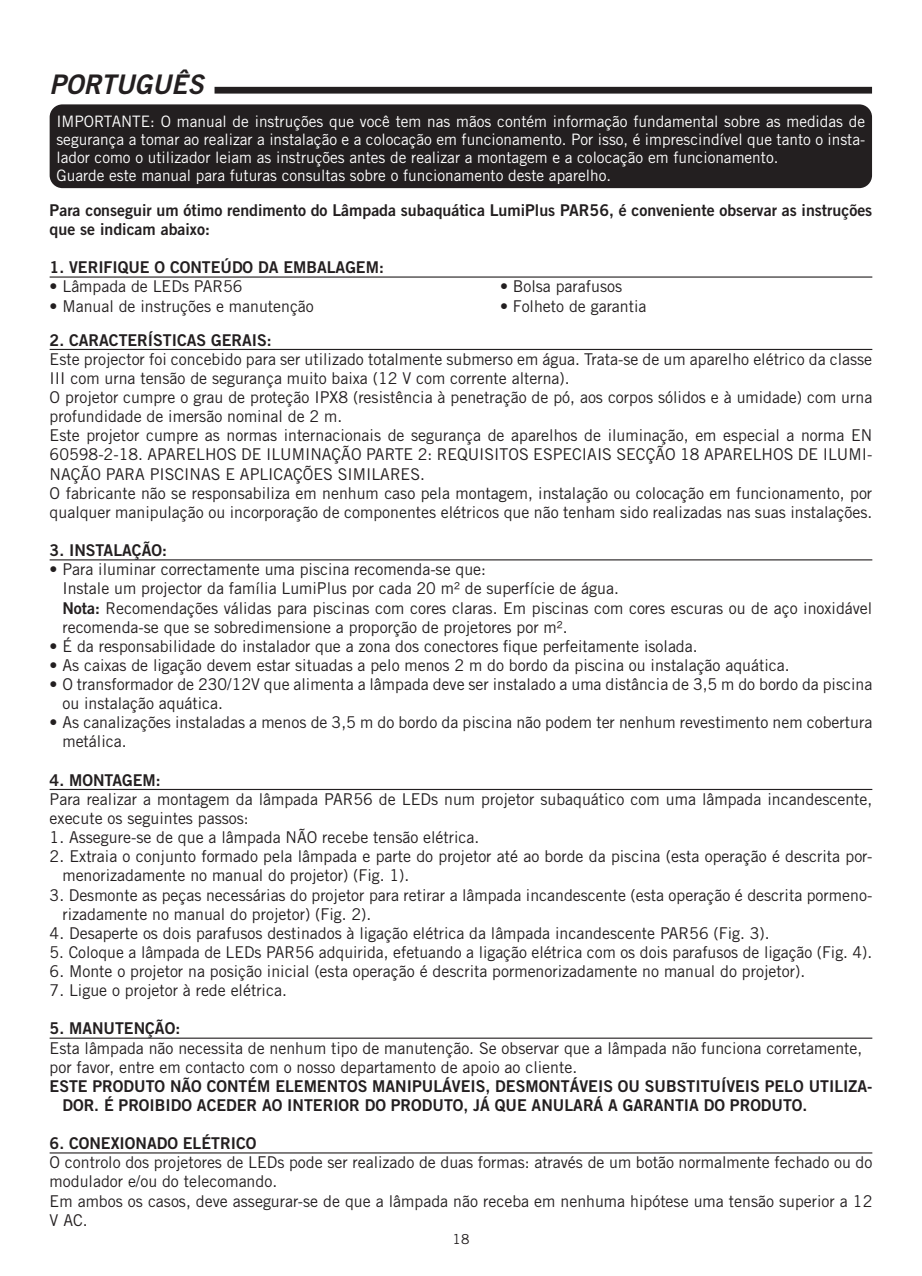
<style>
.page{position:relative;width:922px;height:1276px;background:#fff}
.page>*{position:absolute;margin:0;border:0;box-sizing:border-box;transform-origin:0 0}
.Manual_Astral{font:italic 27px "Trade Gothic Bold Two";color:#231f20}
.Manual_Astral-2{font:16.25px/19px "Trade Gothic";color:#231f20}
.Manual_Astral-3{font:16.25px/19px "Trade Gothic Bold Two";color:#231f20}
.Apartat{font:16.25px "Trade Gothic Bold Two";color:#231f20}
.Manual_Astral-4{font:15.75px/18px "Trade Gothic";color:#fff;text-align:justify}
.t1{font:13.75px "Trade Gothic";color:#231f20}
.s1{font-family:"Trade Gothic Bold Two"}
</style>
<div class="page">
<div style="left:214px;top:87px;width:657px;height:7px;background:#231f20"></div>
<div style="left:50px;top:104px;width:821px;height:84px;background:#231f20;border-radius:13px"></div>
<hr style="left:50px;top:276px;width:822px;height:2px;background:#231f20">
<hr style="left:50px;top:349px;width:822px;height:1px;background:#231f20">
<hr style="left:50px;top:559px;width:822px;height:1px;background:#231f20">
<hr style="left:50px;top:789px;width:822px;height:1px;background:#231f20">
<hr style="left:50px;top:1037px;width:822px;height:1px;background:#231f20">
<hr style="left:50px;top:1152px;width:822px;height:1px;background:#231f20">
<p class="Manual_Astral" style="left:50px;top:68px;width:155px">PORTUGUÊS</p>
<p class="Manual_Astral-4" style="left:56px;top:112px;width:810px">IMPORTANTE: O manual de instruções que você tem nas mãos contém informação fundamental sobre as medidas de segurança a tomar ao realizar a instalação e a colocação em funcionamento. Por isso, é imprescindível que tanto o insta&shy;lador como o utilizador leiam as instruções antes de realizar a montagem e a colocação em funcionamento.</p>
<p class="Manual_Astral-4" style="left:56px;top:166px;width:556px">Guarde este manual para futuras consultas sobre o funcionamento deste aparelho.</p>
<p class="Manual_Astral-3" style="left:50px;top:200px;width:824px">Para conseguir um ótimo rendimento do Lâmpada subaquática LumiPlus PAR56, é conveniente observar as instruções que se indicam abaixo:</p>
<p class="Apartat" style="left:50px;top:257px;width:335px">1. VERIFIQUE O CONTEÚDO DA EMBALAGEM:</p>
<p class="Manual_Astral-2" style="left:50px;top:277px;width:194px">• Lâmpada de LEDs PAR56</p>
<p class="Manual_Astral-2" style="left:500px;top:277px;width:124px">• Bolsa parafusos</p>
<p class="Manual_Astral-2" style="left:50px;top:296px;width:266px">• Manual de instruções e manutenção</p>
<p class="Manual_Astral-2" style="left:500px;top:296px;width:148px">• Folheto de garantia</p>
<p class="Apartat" style="left:50px;top:330px;width:224px">2. CARACTERÍSTICAS GERAIS:</p>
<p class="Manual_Astral-2" style="left:50px;top:349px;width:823px">Este projector foi concebido para ser utilizado totalmente submerso em água. Trata-se de um aparelho elétrico da classe<br>III com urna tensão de segurança muito baixa (12 V com corrente alterna).</p>
<p class="Manual_Astral-2" style="left:50px;top:387px;width:824px">O projetor cumpre o grau de proteção IPX8 (resistência à penetração de pó, aos corpos sólidos e à umidade) com urna profundidade de imersão nominal de 2 m.</p>
<p class="Manual_Astral-2" style="left:50px;top:426px;width:824px;text-align:justify">Este projetor cumpre as normas internacionais de segurança de aparelhos de iluminação, em especial a norma EN 60598-2-18. APARELHOS DE ILUMINAÇÃO PARTE 2: REQUISITOS ESPECIAIS SECÇÃO 18 APARELHOS DE ILUMI-NAÇÃO PARA PISCINAS E APLICAÇÕES SIMILARES.</p>
<p class="Manual_Astral-2" style="left:50px;top:483px;width:824px">O fabricante não se responsabiliza em nenhum caso pela montagem, instalação ou colocação em funcionamento, por qualquer manipulação ou incorporação de componentes elétricos que não tenham sido realizadas nas suas instalações.</p>
<p class="Apartat" style="left:50px;top:540px;width:119px">3. INSTALAÇÃO:</p>
<p class="Manual_Astral-2" style="left:50px;top:560px;width:438px">• Para iluminar correctamente uma piscina recomenda-se que:</p>
<p class="Manual_Astral-2" style="left:62px;top:579px;width:558px">Instale um projector da família LumiPlus por cada 20 m² de superfície de água.</p>
<p class="Manual_Astral-2" style="left:62px;top:598px;width:811px"><span class="s1">Nota:</span> Recomendações válidas para piscinas com cores claras. Em piscinas com cores escuras ou de aço inoxidável recomenda-se que se sobredimensione a proporção de projetores por m².</p>
<p class="Manual_Astral-2" style="left:50px;top:636px;width:649px">• É da responsabilidade do instalador que a zona dos conectores fique perfeitamente isolada.</p>
<p class="Manual_Astral-2" style="left:50px;top:655px;width:741px">• As caixas de ligação devem estar situadas a pelo menos 2 m do bordo da piscina ou instalação aquática.</p>
<p class="Manual_Astral-2" style="left:62px;top:674px;width:811px;text-indent:-13px">• O transformador de 230/12V que alimenta a lâmpada deve ser instalado a uma distância de 3,5 m do bordo da piscina ou instalação aquática.</p>
<p class="Manual_Astral-2" style="left:62px;top:713px;width:811px;text-indent:-13px">• As canalizações instaladas a menos de 3,5 m do bordo da piscina não podem ter nenhum revestimento nem cobertura metálica.</p>
<p class="Apartat" style="left:50px;top:770px;width:113px">4. MONTAGEM:</p>
<p class="Manual_Astral-2" style="left:50px;top:789px;width:824px">Para realizar a montagem da lâmpada PAR56 de LEDs num projetor subaquático com uma lâmpada incandescente, execute os seguintes passos:</p>
<p class="Manual_Astral-2" style="left:50px;top:827px;width:431px">1. Assegure-se de que a lâmpada NÃO recebe tensão elétrica.</p>
<p class="Manual_Astral-2" style="left:62px;top:846px;width:811px;text-indent:-13px">2. Extraia o conjunto formado pela lâmpada e parte do projetor até ao borde da piscina (esta operação é descrita por&shy;menorizadamente no manual do projetor) (Fig. 1).</p>
<p class="Manual_Astral-2" style="left:62px;top:885px;width:811px;text-indent:-13px">3. Desmonte as peças necessárias do projetor para retirar a lâmpada incandescente (esta operação é descrita pormeno&shy;rizadamente no manual do projetor) (Fig. 2).</p>
<p class="Manual_Astral-2" style="left:50px;top:923px;width:721px">4. Desaperte os dois parafusos destinados à ligação elétrica da lâmpada incandescente PAR56 (Fig. 3).</p>
<p class="Manual_Astral-2" style="left:50px;top:942px;width:824px">5. Coloque a lâmpada de LEDs PAR56 adquirida, efetuando a ligação elétrica com os dois parafusos de ligação (Fig. 4).</p>
<p class="Manual_Astral-2" style="left:50px;top:961px;width:756px">6. Monte o projetor na posição inicial (esta operação é descrita pormenorizadamente no manual do projetor).</p>
<p class="Manual_Astral-2" style="left:50px;top:980px;width:239px">7. Ligue o projetor à rede elétrica.</p>
<p class="Apartat" style="left:50px;top:1018px;width:132px">5. MANUTENÇÃO:</p>
<p class="Manual_Astral-2" style="left:50px;top:1038px;width:814px">Esta lâmpada não necessita de nenhum tipo de manutenção. Se observar que a lâmpada não funciona corretamente, por favor, entre em contacto com o nosso departamento de apoio ao cliente.</p>
<p class="Manual_Astral-3" style="left:62px;top:1076px;width:811px;text-indent:-13px">ESTE PRODUTO NÃO CONTÉM ELEMENTOS MANIPULÁVEIS, DESMONTÁVEIS OU SUBSTITUÍVEIS PELO UTILIZA-<br>DOR. É PROIBIDO ACEDER AO INTERIOR DO PRODUTO, JÁ QUE ANULARÁ A GARANTIA DO PRODUTO.</p>
<p class="Apartat" style="left:50px;top:1133px;width:208px">6. CONEXIONADO ELÉTRICO</p>
<p class="Manual_Astral-2" style="left:50px;top:1152px;width:824px">O controlo dos projetores de LEDs pode ser realizado de duas formas: através de um botão normalmente fechado ou do modulador e/ou do telecomando.</p>
<p class="Manual_Astral-2" style="left:50px;top:1191px;width:824px">Em ambos os casos, deve assegurar-se de que a lâmpada não receba em nenhuma hipótese uma tensão superior a 12<br>V AC.</p>
<p class="t1" style="left:452px;top:1231px;width:18px">18</p>
</div>
